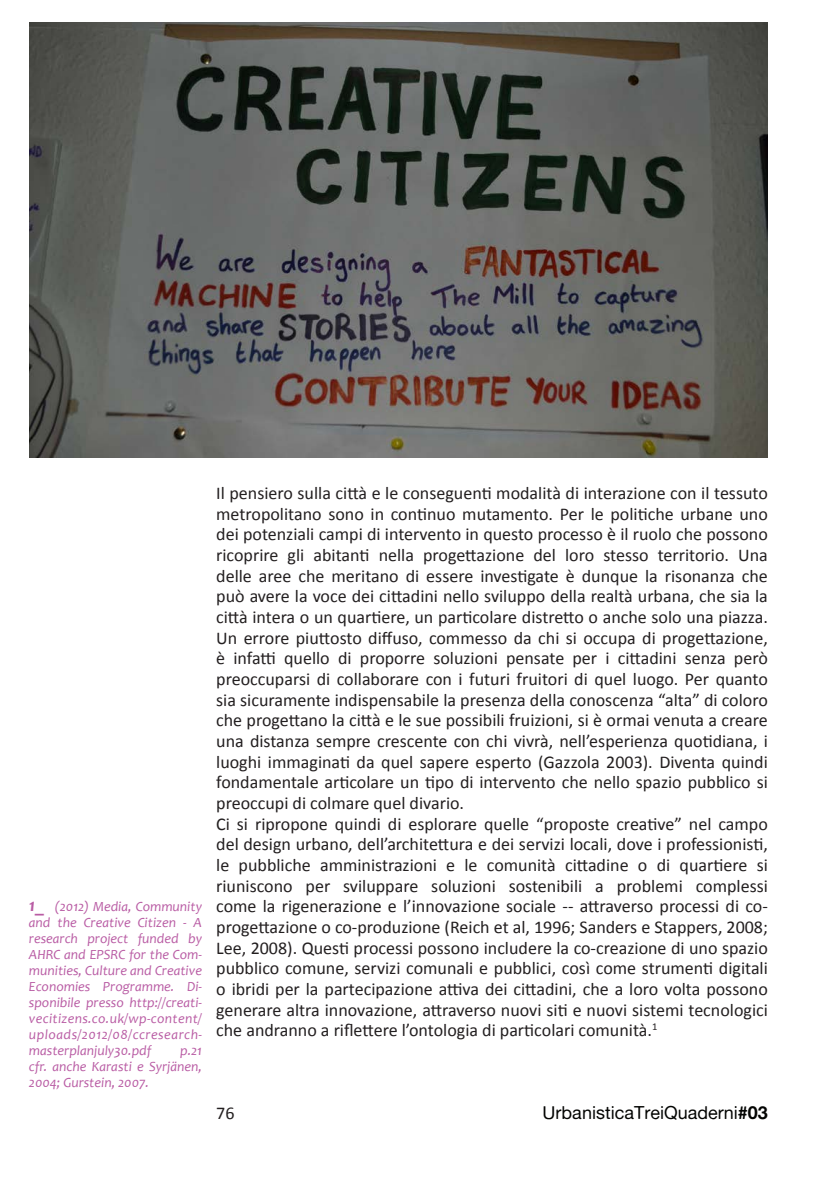
<style>
.page{position:relative;width:840px;height:1191px;background:#fff}
.page>*{position:absolute;margin:0;border:0;box-sizing:border-box;transform-origin:0 0}
.Modulo_vuoto{font:18px/20.6px "Calibri";color:#231f20;text-align:justify}
.t1{font:18px "Alte Haas Grotesk";color:#040503}
.t2{font:italic 14px/16px "Candara";color:#b95ca4;text-align:justify}
.s1{font-weight:700;font-size:18px}
.s2{font-family:"Alte Haas Grotesk Bold"}
</style>
<div class="page">
<img style="left:29px;top:22px;width:738px;height:435px">
<p class="t2" style="left:29px;top:898px;width:174px"><span class="s1">1_</span> (2012) Media, Community and the Creative Citizen - A research project funded by AHRC and EPSRC for the Com&shy;munities, Culture and Creative Economies Programme. Di&shy;sponibile presso http://creati&shy;vecitizens.co.uk/wp-content/ uploads/2012/08/ccresearch&shy;masterplanjuly30.pdf</p>
<p class="t2" style="left:29px;top:1042px;width:174px;text-indent:151px">p.21 cfr. anche Karasti e Syrjänen, 2004; Gurstein, 2007.</p>
<p class="Modulo_vuoto" style="left:216px;top:483px;width:553px">Il pensiero sulla città e le conseguenti modalità di interazione con il tessuto metropolitano sono in continuo mutamento. Per le politiche urbane uno dei potenziali campi di intervento in questo processo è il ruolo che possono ricoprire gli abitanti nella progettazione del loro stesso territorio. Una delle aree che meritano di essere investigate è dunque la risonanza che può avere la voce dei cittadini nello sviluppo della realtà urbana, che sia la città intera o un quartiere, un particolare distretto o anche solo una piazza.<br>Un errore piuttosto diffuso, commesso da chi si occupa di progettazione, è infatti quello di proporre soluzioni pensate per i cittadini senza però preoccuparsi di collaborare con i futuri fruitori di quel luogo. Per quanto sia sicuramente indispensabile la presenza della conoscenza “alta” di coloro che progettano la città e le sue possibili fruizioni, si è ormai venuta a creare una distanza sempre crescente con chi vivrà, nell’esperienza quotidiana, i luoghi immaginati da quel sapere esperto (Gazzola 2003). Diventa quindi fondamentale articolare un tipo di intervento che nello spazio pubblico si preoccupi di colmare quel divario.</p>
<p class="Modulo_vuoto" style="left:216px;top:813px;width:553px">Ci si ripropone quindi di esplorare quelle “proposte creative” nel campo del design urbano, dell’architettura e dei servizi locali, dove i professionisti, le pubbliche amministrazioni e le comunità cittadine o di quartiere si riuniscono per sviluppare soluzioni sostenibili a problemi complessi come la rigenerazione e l’innovazione sociale -- attraverso processi di co&shy;progettazione o co-produzione (Reich et al, 1996; Sanders e Stappers, 2008; Lee, 2008). Questi processi possono includere la co-creazione di uno spazio pubblico comune, servizi comunali e pubblici, così come strumenti digitali o ibridi per la partecipazione attiva dei cittadini, che a loro volta possono generare altra innovazione, attraverso nuovi siti e nuovi sistemi tecnologici che andranno a riflettere l’ontologia di particolari comunità.<sup>1</sup></p>
<p class="Modulo_vuoto" style="left:216px;top:1102px;width:20px">76</p>
<p class="t1" style="left:542px;top:1101px;width:227px">UrbanisticaTreiQuaderni<span class="s2">#03</span></p>
</div>
